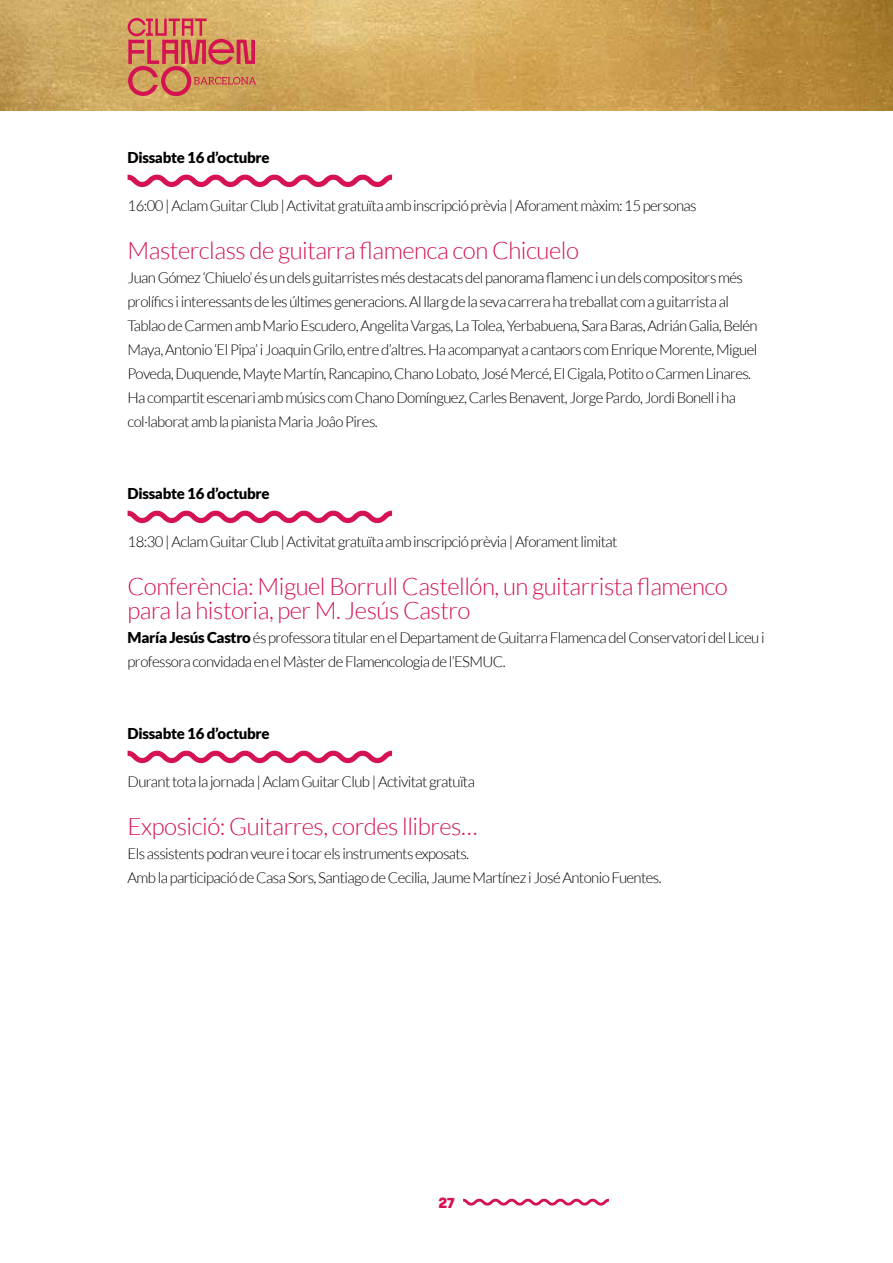
<style>
.page{position:relative;width:893px;height:1263px;background:#fff}
.page>*{position:absolute;margin:0;border:0;box-sizing:border-box;transform-origin:0 0}
.t1{font:300 24px/24px "Lato";letter-spacing:-.02em;color:#d51252}
.t2{font:300 15px/24px "Lato";letter-spacing:-.04em;color:#000}
.t3{font:900 15px "Lato";letter-spacing:-.02em;color:#000}
.t4{font:15px "Taller Super Grotesk Bd L";color:#d51252}
.s1{font-weight:900}
</style>
<div class="page">
<img style="left:0;top:0;width:893px;height:111px">
<svg style="left:128px;top:18px;width:128px;height:78px"></svg>
<svg style="left:463px;top:1199px;width:146px;height:6px"></svg>
<svg style="left:128px;top:175px;width:264px;height:12px"></svg>
<svg style="left:128px;top:511px;width:264px;height:12px"></svg>
<svg style="left:128px;top:751px;width:264px;height:12px"></svg>
<p class="t3" style="left:128px;top:149px;width:143px">Dissabte 16 d’octubre</p>
<p class="t2" style="left:128px;top:194px;width:571px">16:00 | Aclam Guitar Club | Activitat gratuïta amb inscripció prèvia | Aforament màxim: 15 personas</p>
<h1 class="t1" style="left:128px;top:239px;width:453px">Masterclass de guitarra flamenca con Chicuelo</h1>
<p class="t2" style="left:128px;top:266px;width:631px">Juan Gómez ‘Chiuelo’ és un dels guitarristes més destacats del panorama flamenc i un dels compositors més prolífics i interessants de les últimes generacions. Al llarg de la seva carrera ha treballat com a guitarrista al Tablao de Carmen amb Mario Escudero, Angelita Vargas, La Tolea, Yerbabuena, Sara Baras, Adrián Galia, Belén Maya, Antonio ‘El Pipa’ i Joaquin Grilo, entre d’altres. Ha acompanyat a cantaors com Enrique Morente, Miguel Poveda, Duquende, Mayte Martín, Rancapino, Chano Lobato, José Mercé, El Cigala, Potito o Carmen Linares.<br>Ha compartit escenari amb músics com Chano Domínguez, Carles Benavent, Jorge Pardo, Jordi Bonell i ha col·laborat amb la pianista Maria Joâo Pires.</p>
<p class="t3" style="left:128px;top:485px;width:143px">Dissabte 16 d’octubre</p>
<p class="t2" style="left:128px;top:530px;width:491px">18:30 | Aclam Guitar Club | Activitat gratuïta amb inscripció prèvia | Aforament limitat</p>
<h1 class="t1" style="left:128px;top:575px;width:602px">Conferència: Miguel Borrull Castellón, un guitarrista flamenco para la historia, per M. Jesús Castro</h1>
<p class="t2" style="left:128px;top:626px;width:638px"><span class="s1">María Jesús Castro</span> és professora titular en el Departament de Guitarra Flamenca del Conservatori del Liceu i professora convidada en el Màster de Flamencologia de l’ESMUC.</p>
<p class="t3" style="left:128px;top:725px;width:143px">Dissabte 16 d’octubre</p>
<p class="t2" style="left:128px;top:770px;width:349px">Durant tota la jornada | Aclam Guitar Club | Activitat gratuïta</p>
<h1 class="t1" style="left:128px;top:815px;width:352px">Exposició: Guitarres, cordes llibres…</h1>
<p class="t2" style="left:128px;top:842px;width:536px">Els assistents podran veure i tocar els instruments exposats.<br>Amb la participació de Casa Sors, Santiago de Cecilia, Jaume Martínez i José Antonio Fuentes.</p>
<p class="t4" style="left:438px;top:1193px;width:18px">27</p>
</div>
